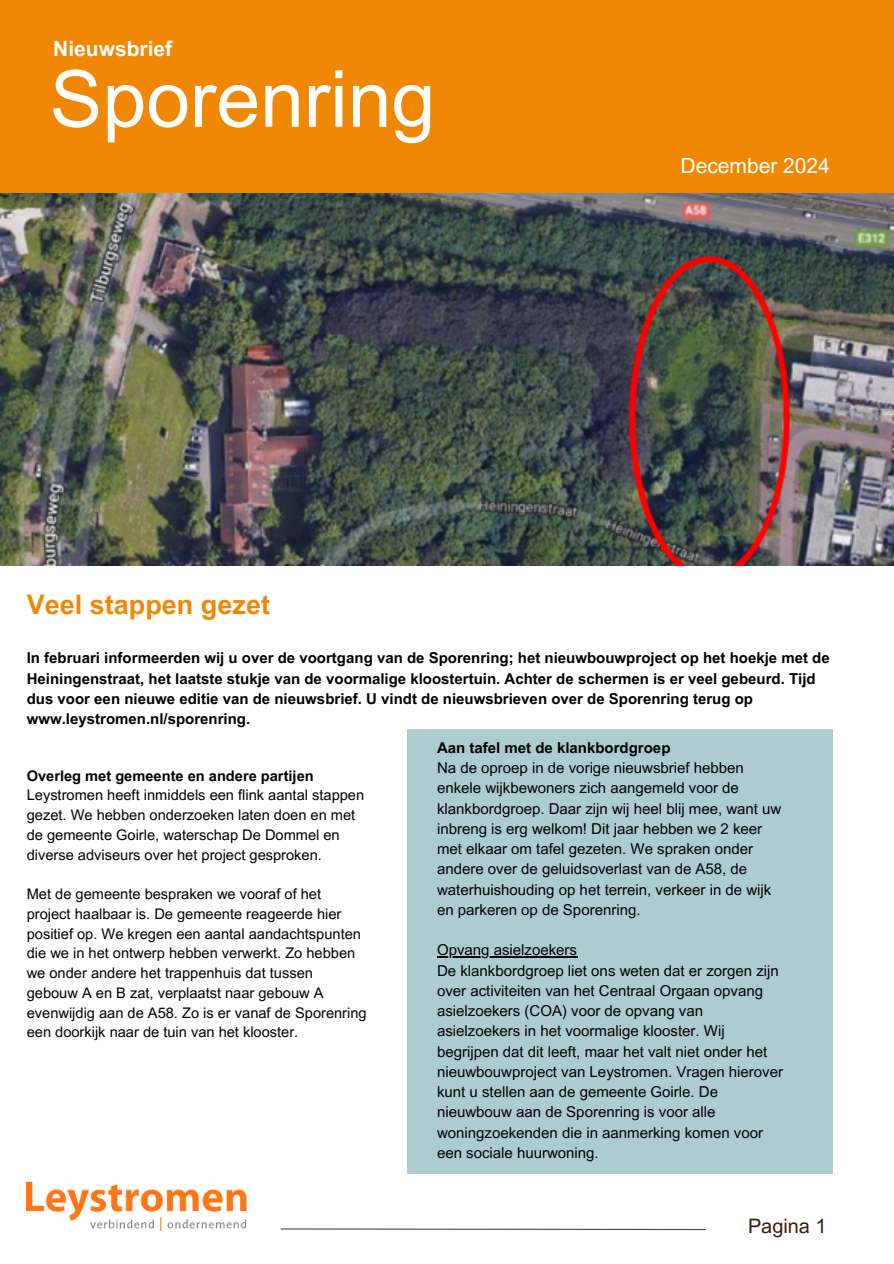
<style>
.page{position:relative;width:894px;height:1264px;background:#fff}
.page>*{position:absolute;margin:0;border:0;box-sizing:border-box;transform-origin:0 0}
.t1{font:78.75px "Arial MT Pro";color:#fff}
.t2{font:700 27px "Arial MT Pro";color:#f18805}
.t3{font:21px "Arial MT Pro";color:#fff}
.t4{font:700 21px "Arial MT Pro";color:#fff}
.t5{font:19.95px "Arial MT Pro";color:#3c1a0c}
.t6{font:15px/20.2px "Arial MT Pro";color:#000}
.t7{font:700 15px/20.2px "Arial MT Pro";color:#000}
.t8{font:14.55px/19.8px "Arial MT Pro";color:#000}
.t9{font:700 14.55px "Arial MT Pro";color:#000}
</style>
<div class="page">
<img style="left:0;top:193px;width:893px;height:372px">
<div style="left:0;top:0;width:893px;height:192px;background:#f18805"></div>
<div style="left:407px;top:729px;width:425px;height:444px;background:#adccd0"></div>
<svg style="left:280px;top:1228px;width:426px;height:2px"></svg>
<img style="left:27px;top:1182px;width:220px;height:50px">
<hr style="left:437px;top:956px;width:140px;height:1px;background:#000">
<h4 class="t4" style="left:53px;top:40px;width:120px">Nieuwsbrief</h4>
<p class="t1" style="left:50px;top:70px;width:387px">Sporenring</p>
<h1 class="t2" style="left:27px;top:594px;width:245px">Veel stappen gezet</h1>
<p class="t3" style="left:680px;top:158px;width:151px">December 2024</p>
<p class="t7" style="left:27px;top:650px;width:804px">In februari informeerden wij u over de voortgang van de Sporenring; het nieuwbouwproject op het hoekje met de Heiningenstraat, het laatste stukje van de voormalige kloostertuin. Achter de schermen is er veel gebeurd. Tijd dus voor een nieuwe editie van de nieuwsbrief. U vindt de nieuwsbrieven over de Sporenring terug op www.leystromen.nl/sporenring.</p>
<p class="t9" style="left:27px;top:770px;width:288px">Overleg met gemeente en andere partijen</p>
<p class="t8" style="left:27px;top:787px;width:339px">Leystromen heeft inmiddels een flink aantal stappen gezet. We hebben onderzoeken laten doen en met de gemeente Goirle, waterschap De Dommel en diverse adviseurs over het project gesproken.</p>
<p class="t8" style="left:27px;top:886px;width:341px">Met de gemeente bespraken we vooraf of het project haalbaar is. De gemeente reageerde hier positief op. We kregen een aantal aandachtspunten die we in het ontwerp hebben verwerkt. Zo hebben we onder andere het trappenhuis dat tussen gebouw A en B zat, verplaatst naar gebouw A evenwijdig aan de A58. Zo is er vanaf de Sporenring een doorkijk naar de tuin van het klooster.</p>
<p class="t7" style="left:437px;top:739px;width:235px">Aan tafel met de klankbordgroep</p>
<h2 class="t6" style="left:437px;top:759px;width:346px">Na de oproep in de vorige nieuwsbrief hebben enkele wijkbewoners zich aangemeld voor de klankbordgroep. Daar zijn wij heel blij mee, want uw inbreng is erg welkom! Dit jaar hebben we 2 keer met elkaar om tafel gezeten. We spraken onder andere over de geluidsoverlast van de A58, de waterhuishouding op het terrein, verkeer in de wijk en parkeren op de Sporenring.</h2>
<h5 class="t6" style="left:437px;top:941px;width:142px">Opvang asielzoekers</h5>
<p class="t6" style="left:437px;top:962px;width:347px">De klankbordgroep liet ons weten dat er zorgen zijn over activiteiten van het Centraal Orgaan opvang asielzoekers (COA) voor de opvang van asielzoekers in het voormalige klooster. Wij begrijpen dat dit leeft, maar het valt niet onder het nieuwbouwproject van Leystromen. Vragen hierover kunt u stellen aan de gemeente Goirle. De nieuwbouw aan de Sporenring is voor alle woningzoekenden die in aanmerking komen voor een sociale huurwoning.</p>
<h3 class="t5" style="left:747px;top:1218px;width:80px">Pagina 1</h3>
</div>
